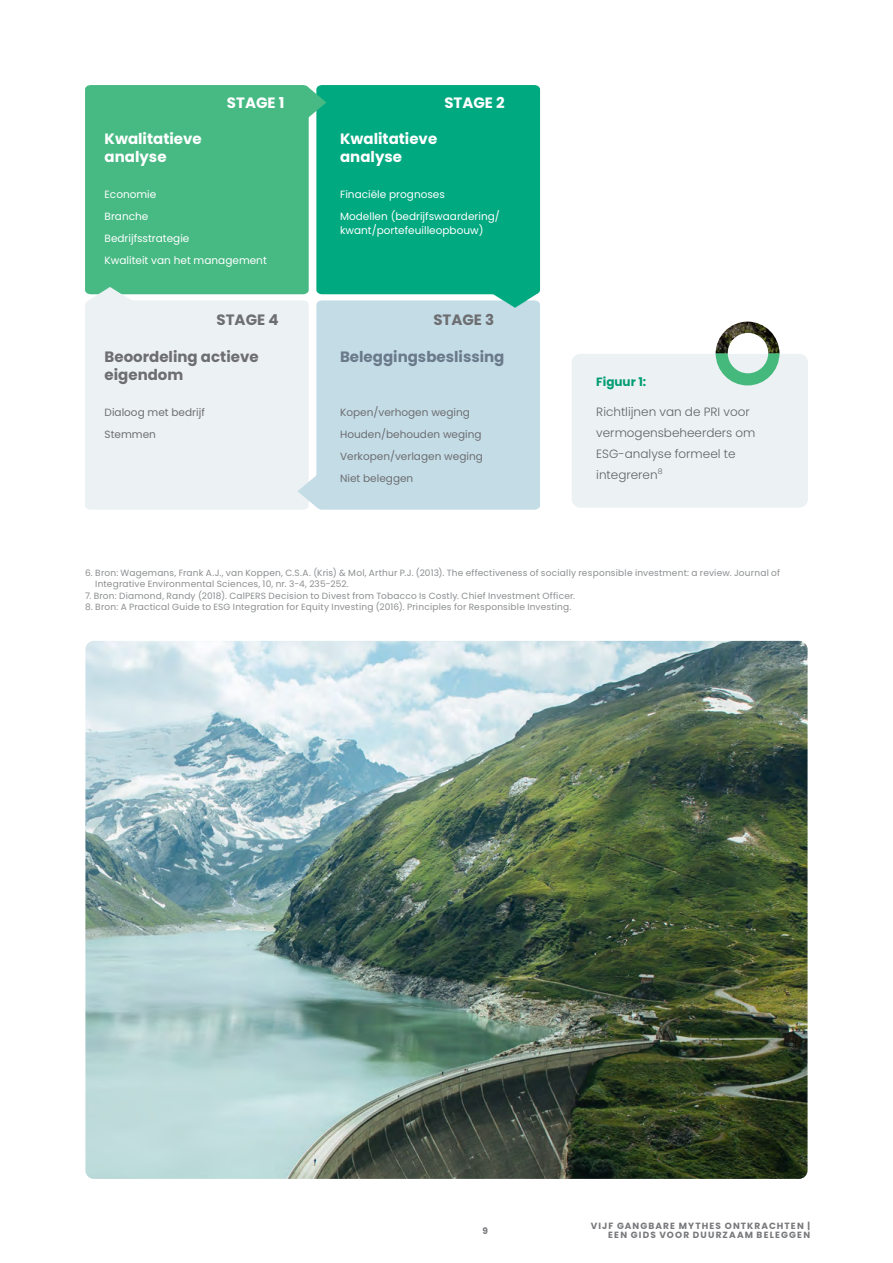
<style>
.page{position:relative;width:893px;height:1263px;background:#fff}
.page>*{position:absolute;margin:0;border:0;box-sizing:border-box;transform-origin:0 0}
.t1{font:700 15px/18px "Poppins";color:#fff}
.t2{font:700 15px/18px "Poppins";color:#6d6e71}
.t3{font:700 15px "Poppins";color:#6a7a8a}
.t4{font:300 12px/21px "Poppins";color:#5f6364}
.t5{font:700 12px "Poppins";color:#009c73}
.t6{font:10.5px/22px "Poppins";color:#fff}
.t7{font:10.5px/22px "Poppins";color:#6d6e71}
.t8{font:9px/11.2px "Poppins";letter-spacing:.025em;color:#8b8e90}
.t9{font:700 9px/9px "Poppins";letter-spacing:.125em;color:#77787b;text-align:right}
</style>
<div class="page">
<img style="left:85px;top:641px;width:722px;height:538px">
<div style="left:85px;top:85px;width:224px;height:209px;background:#47ba84"></div>
<div style="left:316px;top:85px;width:224px;height:209px;background:#00a980"></div>
<div style="left:85px;top:300px;width:224px;height:210px;background:#ecf1f4"></div>
<div style="left:316px;top:300px;width:224px;height:210px;background:#c4dce6"></div>
<svg style="left:306px;top:86px;width:20px;height:33px"></svg>
<svg style="left:492px;top:293px;width:46px;height:15px"></svg>
<svg style="left:297px;top:474px;width:21px;height:34px"></svg>
<svg style="left:87px;top:287px;width:46px;height:15px"></svg>
<div style="left:572px;top:354px;width:236px;height:154px;background:#ecf1f4;border-radius:9px"></div>
<svg style="left:716px;top:322px;width:63px;height:64px"></svg>
<h1 class="t1" style="left:227px;top:93px;width:59px">STAGE 1</h1>
<h1 class="t1" style="left:444px;top:93px;width:62px">STAGE 2</h1>
<h1 class="t1" style="left:105px;top:130px;width:99px">Kwalitatieve analyse</h1>
<h1 class="t1" style="left:340px;top:130px;width:99px">Kwalitatieve analyse</h1>
<p class="t6" style="left:105px;top:184px;width:164px">Economie<br>Branche<br>Bedrijfsstrategie<br>Kwaliteit van het management</p>
<p class="t6" style="left:340px;top:184px;width:161px">Finaciële prognoses<br>Modellen (bedrijfswaardering/</p>
<p class="t6" style="left:340px;top:219px;width:145px">kwant/portefeuilleopbouw)</p>
<h1 class="t2" style="left:217px;top:311px;width:64px">STAGE 4</h1>
<h1 class="t2" style="left:433px;top:311px;width:62px">STAGE 3</h1>
<h1 class="t2" style="left:105px;top:348px;width:156px">Beoordeling actieve eigendom</h1>
<p class="t7" style="left:105px;top:402px;width:102px">Dialoog met bedrijf<br>Stemmen</p>
<h1 class="t3" style="left:340px;top:348px;width:166px">Beleggingsbeslissing</h1>
<p class="t7" style="left:340px;top:402px;width:144px">Kopen/verhogen weging<br>Houden/behouden weging<br>Verkopen/verlagen weging<br>Niet beleggen</p>
<h2 class="t5" style="left:596px;top:375px;width:51px">Figuur 1:</h2>
<h2 class="t4" style="left:596px;top:401px;width:161px">Richtlijnen van de PRI voor vermogensbeheerders om<br>ESG-analyse formeel te integreren<sup>8</sup></h2>
<p class="t8" style="left:95px;top:567px;width:686px;text-indent:-10px">6. Bron: Wagemans, Frank A.J., van Koppen, C.S.A. (Kris) &amp; Mol, Arthur P.J. (2013). The effectiveness of socially responsible investment: a review. Journal of<br>Integrative Environmental Sciences, 10, nr. 3-4, 235-252.</p>
<p class="t8" style="left:85px;top:590px;width:492px">7. Bron: Diamond, Randy (2018). CalPERS Decision to Divest from Tobacco Is Costly. Chief Investment Officer.</p>
<p class="t8" style="left:85px;top:601px;width:488px">8. Bron: A Practical Guide to ESG Integration for Equity Investing (2016). Principles for Responsible Investing.</p>
<p class="t9" style="left:482px;top:1226px;width:7px">9</p>
<p class="t9" style="left:591px;top:1221px;width:221px">VIJF GANGBARE MYTHES ONTKRACHTEN |<br>EEN GIDS VOOR DUURZAAM BELEGGEN</p>
</div>
